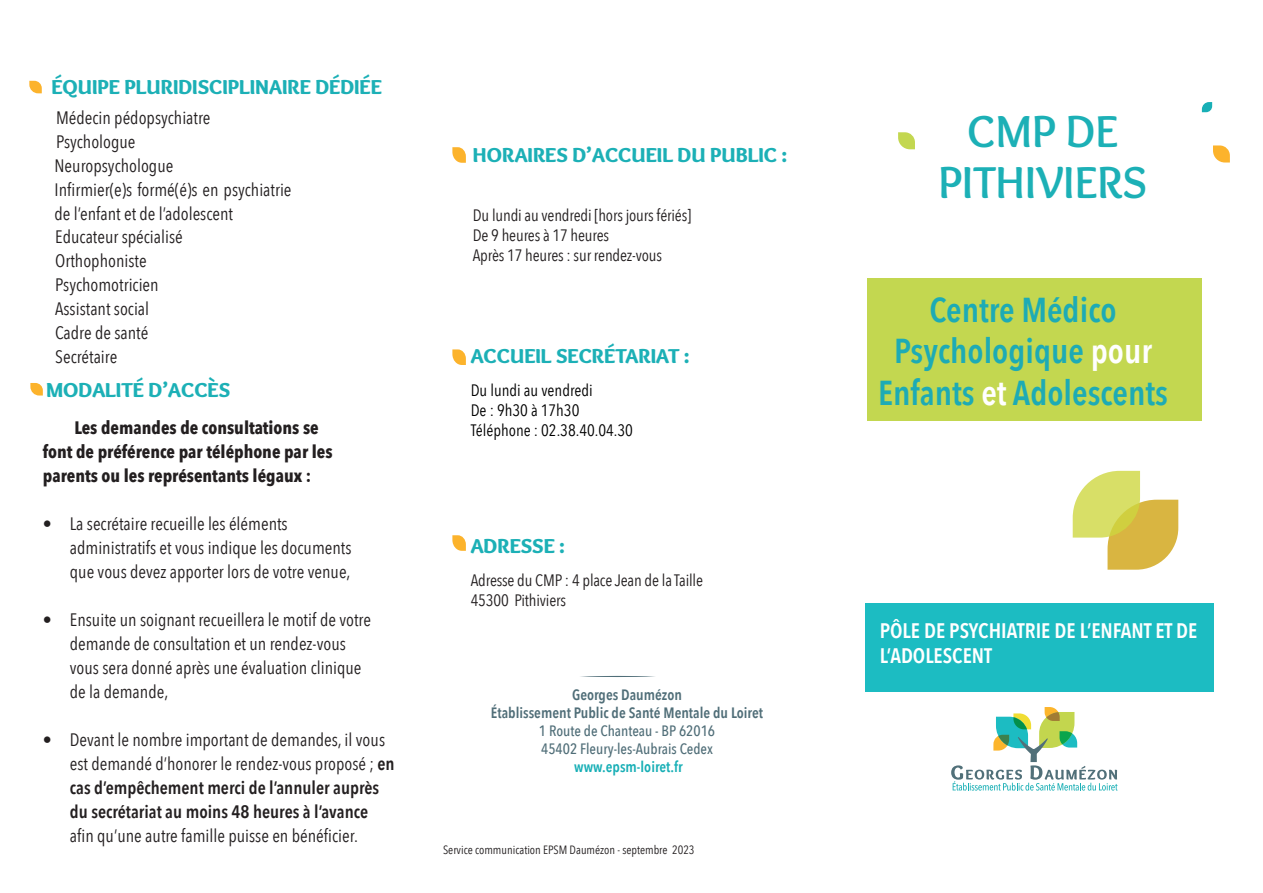
<style>
.page{position:relative;width:1263px;height:893px;background:#fff}
.page>*{position:absolute;margin:0;border:0;box-sizing:border-box;transform-origin:0 0}
.t1{font:700 46.5px/51px "Overlock";color:#1cb0b6;text-align:center}
.t2{font:600 34.5px/41.4px "Avenir Next Condensed";color:#1dabb5;text-align:center}
.t3{font:900 21px "Overlock";color:#1cb0b6}
.t4{font:600 21px "Avenir Next Condensed";color:#fff}
.t5{font:18px/24px "Avenir Next Condensed";color:#231f20}
.t6{font:700 18px/24px "Avenir Next Condensed";color:#231f20}
.t7{font:16.5px "Avenir Next Condensed";letter-spacing:-.01em;color:#231f20}
.t8{font:16.5px "Avenir Next Condensed";color:#000001}
.t9{font:600 15px "Avenir Next Condensed";color:#506e78}
.t10{font:500 15px "Avenir Next Condensed";color:#506e78}
.t11{font:600 15px "Avenir Next Condensed";color:#18afb6}
.t12{font:12px "Avenir Next Condensed";color:#231f20}
.s1{font-weight:600}
.s2{color:#fff}
</style>
<div class="page">
<svg style="left:29px;top:81px;width:13px;height:12px"></svg>
<svg style="left:30px;top:383px;width:13px;height:12px"></svg>
<div style="left:868px;top:278px;width:334px;height:143px;background:#c3d750"></div>
<svg style="left:1213px;top:145px;width:17px;height:18px"></svg>
<svg style="left:1202px;top:102px;width:10px;height:10px"></svg>
<svg style="left:951px;top:707px;width:166px;height:84px"></svg>
<svg style="left:898px;top:132px;width:17px;height:17px"></svg>
<svg style="left:580px;top:676px;width:75px;height:1px"></svg>
<svg style="left:452px;top:535px;width:14px;height:16px"></svg>
<div style="left:866px;top:603px;width:348px;height:89px;background:#1cbcc2"></div>
<svg style="left:1073px;top:471px;width:105px;height:99px"></svg>
<svg style="left:452px;top:147px;width:14px;height:16px"></svg>
<svg style="left:452px;top:349px;width:14px;height:16px"></svg>
<p class="t3" style="left:51px;top:74px;width:332px">ÉQUIPE PLURIDISCIPLINAIRE DÉDIÉE</p>
<p class="t5" style="left:56px;top:105px;width:156px">Médecin pédopsychiatre</p>
<p class="t5" style="left:56px;top:129px;width:81px">Psychologue</p>
<p class="t5" style="left:55px;top:153px;width:120px">Neuropsychologue</p>
<p class="t5" style="left:55px;top:177px;width:239px">Infirmier(e)s formé(é)s en psychiatrie de l’enfant et de l’adolescent</p>
<p class="t5" style="left:55px;top:225px;width:129px">Educateur spécialisé</p>
<p class="t5" style="left:55px;top:249px;width:93px">Orthophoniste</p>
<p class="t5" style="left:55px;top:273px;width:105px">Psychomotricien</p>
<p class="t5" style="left:55px;top:297px;width:95px">Assistant social</p>
<p class="t5" style="left:55px;top:321px;width:95px">Cadre de santé</p>
<p class="t5" style="left:55px;top:345px;width:64px">Secrétaire</p>
<p class="t3" style="left:46px;top:377px;width:186px">MODALITÉ D’ACCÈS</p>
<p class="t6" style="left:43px;top:415px;width:291px;text-indent:32px">Les demandes de consultations se font de préférence par téléphone par les parents ou les représentants légaux :</p>
<p class="t5" style="left:70px;top:511px;width:283px;text-indent:-27px">• La secrétaire recueille les éléments administratifs et vous indique les documents que vous devez apporter lors de votre venue,</p>
<p class="t5" style="left:70px;top:607px;width:303px;text-indent:-27px">• Ensuite un soignant recueillera le motif de votre demande de consultation et un rendez-vous vous sera donné après une évaluation clinique de la demande,</p>
<p class="t5" style="left:70px;top:727px;width:326px;text-indent:-27px">• Devant le nombre important de demandes, il vous est demandé d’honorer le rendez-vous proposé ; <span class="s1">en cas d’empêchement merci de l’annuler auprès du secrétariat au moins 48 heures à l’avance </span>afin qu’une autre famille puisse en bénéficier.</p>
<p class="t3" style="left:473px;top:142px;width:316px">HORAIRES D’ACCUEIL DU PUBLIC :</p>
<p class="t7" style="left:473px;top:206px;width:220px">Du lundi au vendredi [hors jours fériés]</p>
<p class="t7" style="left:473px;top:225px;width:138px">De 9 heures à 17 heures</p>
<p class="t7" style="left:473px;top:245px;width:191px">Après 17 heures : sur rendez-vous</p>
<p class="t3" style="left:471px;top:343px;width:220px">ACCUEIL SECRÉTARIAT :</p>
<p class="t8" style="left:471px;top:380px;width:124px">Du lundi au vendredi</p>
<p class="t8" style="left:471px;top:400px;width:110px">De : 9h30 à 17h30</p>
<p class="t8" style="left:471px;top:420px;width:164px">Téléphone : 02.38.40.04.30</p>
<p class="t3" style="left:471px;top:533px;width:96px">ADRESSE :</p>
<p class="t7" style="left:471px;top:570px;width:234px">Adresse du CMP : 4 place Jean de la Taille</p>
<p class="t7" style="left:471px;top:590px;width:97px">45300 Pithiviers</p>
<p class="t9" style="left:572px;top:686px;width:111px">Georges Daumézon</p>
<p class="t9" style="left:491px;top:704px;width:274px">Établissement Public de Santé Mentale du Loiret</p>
<p class="t10" style="left:539px;top:722px;width:178px">1 Route de Chanteau - BP 62016</p>
<p class="t10" style="left:541px;top:740px;width:173px">45402 Fleury-les-Aubrais Cedex</p>
<p class="t11" style="left:574px;top:758px;width:110px">www.epsm-loiret.fr</p>
<p class="t12" style="left:443px;top:843px;width:253px">Service communication EPSM Daumézon - septembre 2023</p>
<p class="t1" style="left:938px;top:106px;width:210px">CMP DE<br>PITHIVIERS</p>
<p class="t2" style="left:929px;top:289px;width:189px">Centre Médico</p>
<p class="t2" style="left:878px;top:330px;width:292px">Psychologique <span class="s2">pour<br></span>Enfants <span class="s2">et</span> Adolescents</p>
<p class="t4" style="left:880px;top:618px;width:319px">PÔLE DE PSYCHIATRIE DE L’ENFANT ET DE</p>
<p class="t4" style="left:880px;top:643px;width:114px">L’ADOLESCENT</p>
</div>
